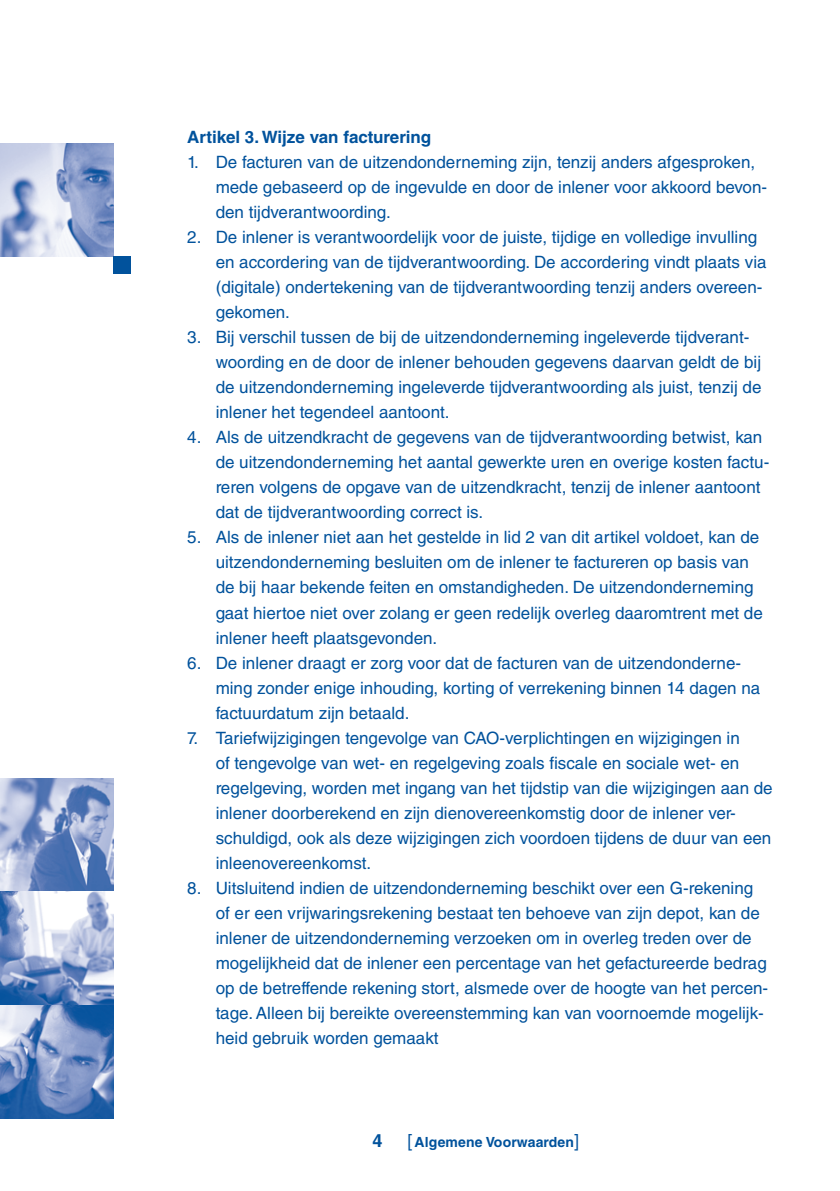
<style>
.page{position:relative;width:840px;height:1191px;background:#fff}
.page>*{position:absolute;margin:0;border:0;box-sizing:border-box;transform-origin:0 0}
.t1{font:700 18px "Helvetica LT Std";color:#01529c}
.t2{font:17px/25px "Helvetica LT Std";color:#01529c}
.t3{font:700 17px "Helvetica LT Std";color:#01529c}
.t4{font:700 14px "Helvetica LT Std";letter-spacing:.01em;color:#01529c}
.s1{font-weight:400;font-size:18px}
</style>
<div class="page">
<img style="left:0;top:778px;width:113px;height:113px">
<svg style="left:0;top:891px;width:113px;height:114px"></svg>
<svg style="left:0;top:1005px;width:113px;height:113px"></svg>
<img style="left:0;top:143px;width:113px;height:114px">
<div style="left:113px;top:257px;width:17px;height:17px;background:#01529c"></div>
<p class="t3" style="left:187px;top:127px;width:245px">Artikel 3. Wijze van facturering</p>
<p class="t2" style="left:215px;top:150px;width:552px;text-indent:-28px">1. De facturen van de uitzendonderneming zijn, tenzij anders afgesproken, mede gebaseerd op de ingevulde en door de inlener voor akkoord bevon&shy;den tijdverantwoording.</p>
<p class="t2" style="left:215px;top:225px;width:552px;text-indent:-28px">2. De inlener is verantwoordelijk voor de juiste, tijdige en volledige invulling en accordering van de tijdverantwoording. De accordering vindt plaats via (digitale) ondertekening van de tijdverantwoording tenzij anders overeen&shy;gekomen.</p>
<p class="t2" style="left:215px;top:325px;width:547px;text-indent:-28px">3. Bij verschil tussen de bij de uitzendonderneming ingeleverde tijdverant&shy;woording en de door de inlener behouden gegevens daarvan geldt de bij de uitzendonderneming ingeleverde tijdverantwoording als juist, tenzij de inlener het tegendeel aantoont.</p>
<p class="t2" style="left:215px;top:425px;width:555px;text-indent:-28px">4. Als de uitzendkracht de gegevens van de tijdverantwoording betwist, kan de uitzendonderneming het aantal gewerkte uren en overige kosten factu&shy;reren volgens de opgave van de uitzendkracht, tenzij de inlener aantoont dat de tijdverantwoording correct is.</p>
<p class="t2" style="left:215px;top:525px;width:548px;text-indent:-28px">5. Als de inlener niet aan het gestelde in lid 2 van dit artikel voldoet, kan de uitzendonderneming besluiten om de inlener te factureren op basis van de bij haar bekende feiten en omstandigheden. De uitzendonderneming gaat hiertoe niet over zolang er geen redelijk overleg daaromtrent met de inlener heeft plaatsgevonden.</p>
<p class="t2" style="left:215px;top:650px;width:546px;text-indent:-28px">6. De inlener draagt er zorg voor dat de facturen van de uitzendonderne&shy;ming zonder enige inhouding, korting of verrekening binnen 14 dagen na factuurdatum zijn betaald.</p>
<p class="t2" style="left:215px;top:725px;width:558px;text-indent:-28px">7. Tariefwijzigingen tengevolge van CAO-verplichtingen en wijzigingen in<br>of tengevolge van wet- en regelgeving zoals fiscale en sociale wet- en regelgeving, worden met ingang van het tijdstip van die wijzigingen aan de inlener doorberekend en zijn dienovereenkomstig door de inlener ver&shy;schuldigd, ook als deze wijzigingen zich voordoen tijdens de duur van een inleenovereenkomst.</p>
<p class="t2" style="left:215px;top:875px;width:553px;text-indent:-28px">8. Uitsluitend indien de uitzendonderneming beschikt over een G-rekening of er een vrijwaringsrekening bestaat ten behoeve van zijn depot, kan de inlener de uitzendonderneming verzoeken om in overleg treden over de mogelijkheid dat de inlener een percentage van het gefactureerde bedrag op de betreffende rekening stort, alsmede over de hoogte van het percen&shy;tage. Alleen bij bereikte overeenstemming kan van voornoemde mogelijk&shy;heid gebruik worden gemaakt</p>
<p class="t1" style="left:372px;top:1129px;width:12px">4</p>
<p class="t4" style="left:407px;top:1133px;width:173px"><span class="s1">[</span> Algemene Voorwaarden<span class="s1">]</span></p>
</div>
